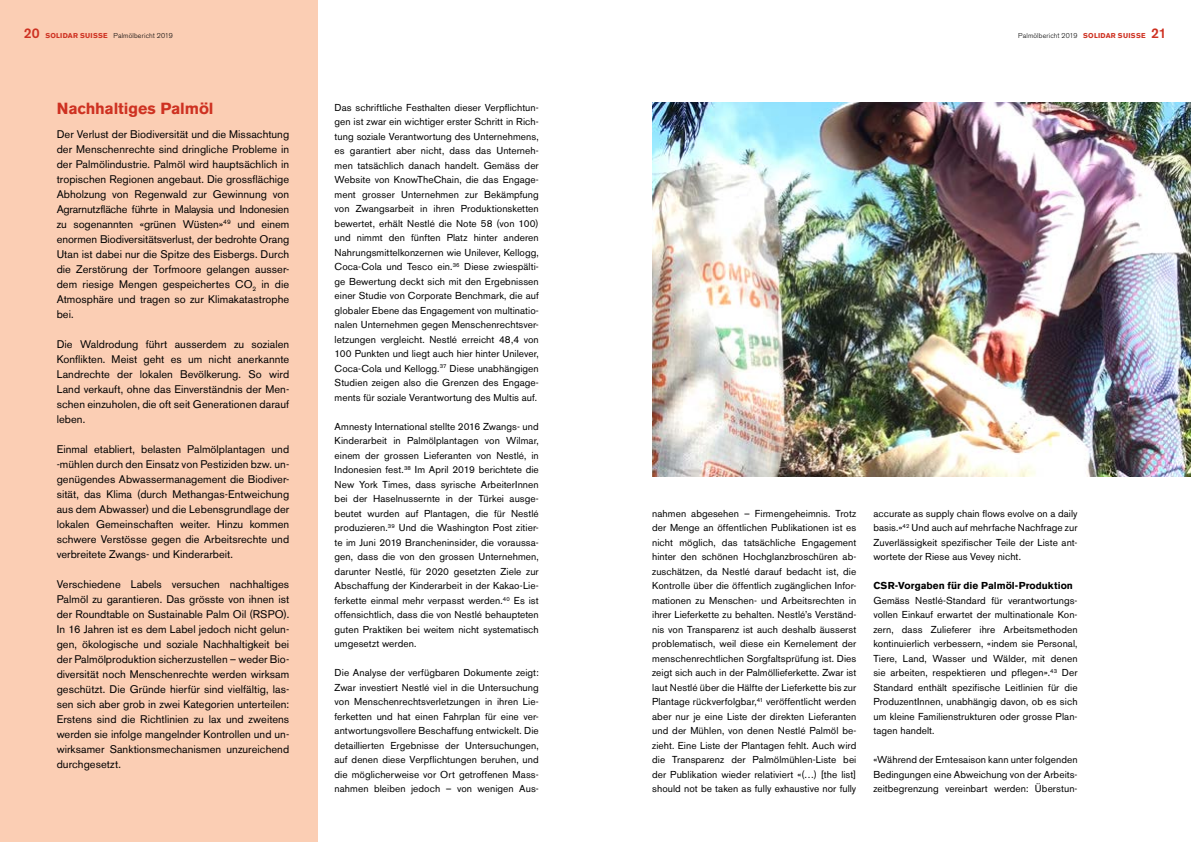
<style>
.page{position:relative;width:1191px;height:842px;background:#fff}
.page>*{position:absolute;margin:0;border:0;box-sizing:border-box;transform-origin:0 0}
.t1{font:700 16px "Akzidenz Grotesk BE";letter-spacing:-.005em;color:#ce3121}
.t2{font:11px/15px "Akzidenz Grotesk BE";letter-spacing:.005em;color:#000;text-align:justify}
.t3{font:10px/14.5px "Akzidenz Grotesk BE";letter-spacing:.01em;color:#000;text-align:justify}
.t4{font:700 10px "Akzidenz Grotesk BE";letter-spacing:.005em;color:#000}
.t5{font:300 7px "Akzidenz Grotesk BE";letter-spacing:.02em;color:#000}
.s1{font-weight:500;font-size:14px;color:#ce3121}
.s2{font-weight:700;color:#ce3121}
</style>
<div class="page">
<div style="left:0;top:0;width:317px;height:842px;background:#fbceb4"></div>
<img style="left:652px;top:102px;width:539px;height:374px">
<p class="t5" style="left:24px;top:32px;width:150px"><span class="s1">20</span> <span class="s2">SOLIDAR SUISSE</span> Palmölbericht 2019</p>
<h1 class="t1" style="left:57px;top:99px;width:158px">Nachhaltiges Palmöl</h1>
<p class="t2" style="left:57px;top:126px;width:234px">Der Verlust der Biodiversität und die Missachtung der Menschenrechte sind dringliche Probleme in der Palmölindustrie. Palmöl wird hauptsächlich in tropischen Regionen angebaut. Die grossflächige Abholzung von Regenwald zur Gewinnung von Agrarnutzfläche führte in Malaysia und Indonesien zu sogenannten «grünen Wüsten»<sup>49</sup> und einem enormen Biodiversitätsverlust, der bedrohte Orang Utan ist dabei nur die Spitze des Eisbergs. Durch die Zerstörung der Torfmoore gelangen ausser&shy;dem riesige Mengen gespeichertes CO<sub>2</sub> in die Atmosphäre und tragen so zur Klimakatastrophe bei.</p>
<p class="t2" style="left:57px;top:336px;width:234px">Die Waldrodung führt ausserdem zu sozialen Konflikten. Meist geht es um nicht anerkannte Landrechte der lokalen Bevölkerung. So wird Land verkauft, ohne das Einverständnis der Men&shy;schen einzuholen, die oft seit Generationen darauf leben.</p>
<p class="t2" style="left:57px;top:441px;width:234px">Einmal etabliert, belasten Palmölplantagen und -mühlen durch den Einsatz von Pestiziden bzw. un&shy;genügendes Abwassermanagement die Biodiver&shy;sität, das Klima (durch Methangas-Entweichung aus dem Abwasser) und die Lebensgrundlage der lokalen Gemeinschaften weiter. Hinzu kommen schwere Verstösse gegen die Arbeitsrechte und verbreitete Zwangs- und Kinderarbeit.</p>
<p class="t2" style="left:57px;top:576px;width:234px">Verschiedene Labels versuchen nachhaltiges Palmöl zu garantieren. Das grösste von ihnen ist der Roundtable on Sustainable Palm Oil (RSPO).<br>In 16 Jahren ist es dem Label jedoch nicht gelun&shy;gen, ökologische und soziale Nachhaltigkeit bei der Palmölproduktion sicherzustellen – weder Bio&shy;diversität noch Menschenrechte werden wirksam geschützt. Die Gründe hierfür sind vielfältig, las&shy;sen sich aber grob in zwei Kategorien unterteilen:<br>Erstens sind die Richtlinien zu lax und zweitens werden sie infolge mangelnder Kontrollen und un&shy;wirksamer Sanktionsmechanismen unzureichend durchgesetzt.</p>
<p class="t3" style="left:334px;top:100px;width:206px">Das schriftliche Festhalten dieser Verpflichtun&shy;gen ist zwar ein wichtiger erster Schritt in Rich&shy;tung soziale Verantwortung des Unternehmens, es garantiert aber nicht, dass das Unterneh&shy;men tatsächlich danach handelt. Gemäss der Website von KnowTheChain, die das Engage&shy;ment grosser Unternehmen zur Bekämpfung von Zwangsarbeit in ihren Produktionsketten bewertet, erhält Nestlé die Note 58 (von 100) und nimmt den fünften Platz hinter anderen Nahrungsmittelkonzernen wie Unilever, Kellogg, Coca-Cola und Tesco ein.<sup>36</sup> Diese zwiespälti&shy;ge Bewertung deckt sich mit den Ergebnissen einer Studie von Corporate Benchmark, die auf globaler Ebene das Engagement von multinatio&shy;nalen Unternehmen gegen Menschenrechtsver&shy;letzungen vergleicht. Nestlé erreicht 48,4 von 100 Punkten und liegt auch hier hinter Unilever, Coca-Cola und Kellogg.<sup>37</sup> Diese unabhängigen Studien zeigen also die Grenzen des Engage&shy;ments für soziale Verantwortung des Multis auf.</p>
<p class="t3" style="left:334px;top:419px;width:206px">Amnesty International stellte 2016 Zwangs- und Kinderarbeit in Palmölplantagen von Wilmar, einem der grossen Lieferanten von Nestlé, in Indonesien fest.<sup>38</sup> Im April 2019 berichtete die New York Times, dass syrische ArbeiterInnen bei der Haselnussernte in der Türkei ausge&shy;beutet wurden auf Plantagen, die für Nestlé produzieren.<sup>39</sup> Und die Washington Post zitier&shy;te im Juni 2019 Brancheninsider, die voraussa&shy;gen, dass die von den grossen Unternehmen, darunter Nestlé, für 2020 gesetzten Ziele zur Abschaffung der Kinderarbeit in der Kakao-Lie&shy;ferkette einmal mehr verpasst werden.<sup>40</sup> Es ist offensichtlich, dass die von Nestlé behaupteten guten Praktiken bei weitem nicht systematisch umgesetzt werden.</p>
<p class="t3" style="left:334px;top:666px;width:206px">Die Analyse der verfügbaren Dokumente zeigt:<br>Zwar investiert Nestlé viel in die Untersuchung von Menschenrechtsverletzungen in ihren Lie&shy;ferketten und hat einen Fahrplan für eine ver&shy;antwortungsvollere Beschaffung entwickelt. Die detaillierten Ergebnisse der Untersuchungen, auf denen diese Verpflichtungen beruhen, und die möglicherweise vor Ort getroffenen Mass&shy;nahmen bleiben jedoch – von wenigen Aus-</p>
<p class="t5" style="left:1018px;top:32px;width:150px">Palmölbericht 2019 <span class="s2">SOLIDAR SUISSE</span> <span class="s1">21</span></p>
<p class="t3" style="left:652px;top:506px;width:206px">nahmen abgesehen – Firmengeheimnis. Trotz der Menge an öffentlichen Publikationen ist es nicht möglich, das tatsächliche Engagement hinter den schönen Hochglanzbroschüren ab&shy;zuschätzen, da Nestlé darauf bedacht ist, die Kontrolle über die öffentlich zugänglichen Infor&shy;mationen zu Menschen- und Arbeitsrechten in ihrer Lieferkette zu behalten. Nestlé’s Verständ&shy;nis von Transparenz ist auch deshalb äusserst problematisch, weil diese ein Kernelement der menschenrechtlichen Sorgfaltsprüfung ist. Dies zeigt sich auch in der Palmöllieferkette. Zwar ist laut Nestlé über die Hälfte der Lieferkette bis zur Plantage rückverfolgbar,<sup>41</sup> veröffentlicht werden aber nur je eine Liste der direkten Lieferanten und der Mühlen, von denen Nestlé Palmöl be&shy;zieht. Eine Liste der Plantagen fehlt. Auch wird die Transparenz der Palmölmühlen-Liste bei der Publikation wieder relativiert «(…) [the list] should not be taken as fully exhaustive nor fully</p>
<p class="t3" style="left:873px;top:506px;width:206px">accurate as supply chain flows evolve on a daily basis.»<sup>42</sup> Und auch auf mehrfache Nachfrage zur Zuverlässigkeit spezifischer Teile der Liste ant&shy;wortete der Riese aus Vevey nicht.</p>
<p class="t4" style="left:873px;top:580px;width:201px">CSR-Vorgaben für die Palmöl-Produktion</p>
<p class="t3" style="left:873px;top:593px;width:206px">Gemäss Nestlé-Standard für verantwortungs&shy;vollen Einkauf erwartet der multinationale Kon&shy;zern, dass Zulieferer ihre Arbeitsmethoden kontinuierlich verbessern, «indem sie Personal, Tiere, Land, Wasser und Wälder, mit denen sie arbeiten, respektieren und pflegen».<sup>43</sup> Der Standard enthält spezifische Leitlinien für die ProduzentInnen, unabhängig davon, ob es sich um kleine Familienstrukturen oder grosse Plan&shy;tagen handelt.</p>
<p class="t3" style="left:873px;top:753px;width:206px">«Während der Erntesaison kann unter folgenden Bedingungen eine Abweichung von der Arbeits&shy;zeitbegrenzung vereinbart werden: Überstun-</p>
</div>
